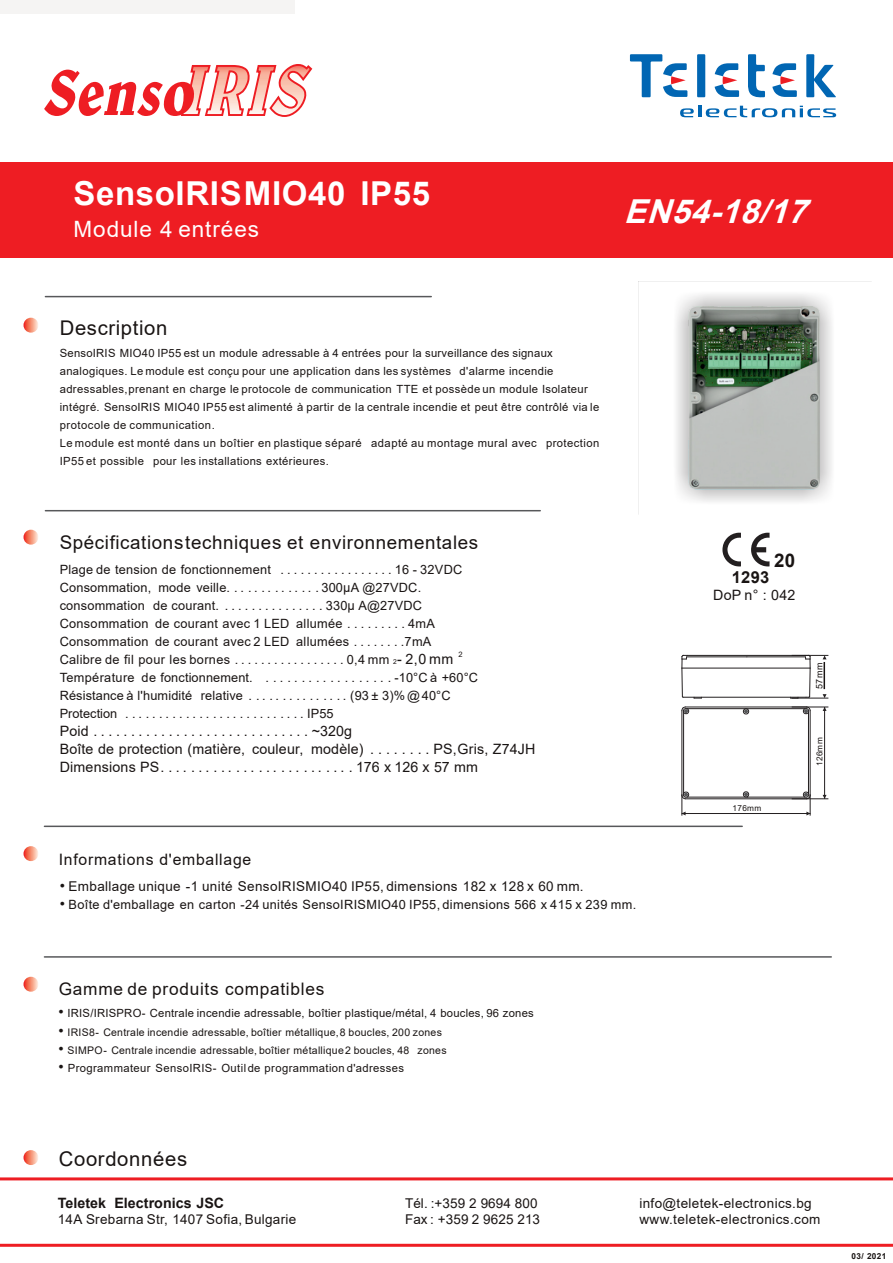
<style>
.page{position:relative;width:893px;height:1263px;background:#fff}
.page>*{position:absolute;margin:0;border:0;box-sizing:border-box;transform-origin:0 0}
.t1{font:700 33px "Arial";letter-spacing:.02em;color:#fff}
.t2{font:italic 700 33px "Arial";color:#fff}
.t3{font:22.5px "Arial";letter-spacing:.045em;color:#fff}
.t4{font:20.25px "Arial";letter-spacing:.035em;color:#191413}
.t5{font:18.75px "Arial";letter-spacing:.035em;color:#191413}
.t6{font:700 18.75px "Arial";color:#191413}
.t7{font:17.25px "Arial";letter-spacing:.04em;color:#191413}
.t8{font:700 16.5px "Arial";color:#191413}
.t9{font:15.75px "Arial";letter-spacing:.045em;color:#191413}
.t10{font:14.25px/18px "Arial";letter-spacing:.015em;color:#191413}
.t11{font:700 14.25px "Arial";letter-spacing:.005em;color:#191413}
.t12{font:13.5px/16.8px "Arial";letter-spacing:.025em;color:#191413}
.t13{font:13.5px/16.8px "Arial";letter-spacing:.005em;color:#191413}
.t14{font:12.75px/18px "Arial";letter-spacing:.02em;color:#191413}
.t15{font:11.25px/18px "Arial";letter-spacing:.035em;color:#191413}
.t16{font:10.5px "Arial";letter-spacing:.025em;color:#191413}
.t17{font:9px "Arial";color:#191413}
.t18{font:8.25px "Arial";letter-spacing:.035em;color:#191413}
.t19{font:700 8.25px "Arial";letter-spacing:.035em;color:#191413}
.t20{font:7.5px "Arial";color:#191413}
.s1{font-size:6.75px}
.s2{font-size:14.25px}
.s3{font-size:15px}
</style>
<div class="page">
<img style="left:674px;top:296px;width:160px;height:203px">
<svg style="left:680px;top:106px;width:156px;height:11px"></svg>
<div style="left:697px;top:54px;width:8px;height:43px;background:#0166b3"></div>
<svg style="left:748px;top:54px;width:17px;height:44px"></svg>
<svg style="left:806px;top:54px;width:30px;height:43px"></svg>
<svg style="left:630px;top:54px;width:57px;height:43px"></svg>
<svg style="left:715px;top:63px;width:24px;height:34px"></svg>
<svg style="left:772px;top:63px;width:25px;height:34px"></svg>
<div style="left:0;top:163px;width:893px;height:95px;background:#ee1d23"></div>
<svg style="left:24px;top:1150px;width:14px;height:15px"></svg>
<hr style="left:0;top:1177px;width:893px;height:3px;background:#ee1d23">
<hr style="left:0;top:1244px;width:893px;height:3px;background:#ee1d23">
<svg style="left:44px;top:64px;width:269px;height:53px"></svg>
<hr style="left:45px;top:296px;width:386px;height:1px;background:#57585a">
<svg style="left:24px;top:318px;width:14px;height:15px"></svg>
<hr style="left:45px;top:510px;width:495px;height:1px;background:#57585a">
<svg style="left:24px;top:530px;width:14px;height:15px"></svg>
<hr style="left:44px;top:956px;width:787px;height:2px;background:#57585a">
<svg style="left:24px;top:977px;width:14px;height:15px"></svg>
<hr style="left:44px;top:825px;width:698px;height:2px;background:#57585a">
<svg style="left:24px;top:846px;width:14px;height:15px"></svg>
<svg style="left:722px;top:533px;width:47px;height:33px"></svg>
<hr style="left:683px;top:697px;width:123px;height:1px;background:#231f20">
<hr style="left:682px;top:668px;width:128px;height:1px;background:#231f20">
<hr style="left:687px;top:655px;width:60px;height:1px;background:#231f20">
<hr style="left:748px;top:655px;width:57px;height:1px;background:#231f20">
<hr style="left:747px;top:656px;width:58px;height:1px;background:#231f20">
<hr style="left:687px;top:656px;width:60px;height:1px;background:#231f20">
<svg style="left:681px;top:654px;width:6px;height:44px"></svg>
<svg style="left:805px;top:654px;width:6px;height:44px"></svg>
<hr style="left:681px;top:711px;width:1px;height:84px;background:#231f20">
<hr style="left:685px;top:798px;width:121px;height:1px;background:#231f20">
<hr style="left:810px;top:711px;width:1px;height:84px;background:#231f20">
<hr style="left:685px;top:706px;width:121px;height:1px;background:#231f20">
<hr style="left:687px;top:708px;width:59px;height:1px;background:#231f20">
<hr style="left:683px;top:712px;width:1px;height:81px;background:#231f20">
<hr style="left:687px;top:797px;width:61px;height:1px;background:#231f20">
<hr style="left:748px;top:797px;width:57px;height:1px;background:#231f20">
<hr style="left:808px;top:712px;width:1px;height:81px;background:#231f20">
<hr style="left:746px;top:708px;width:59px;height:1px;background:#231f20">
<svg style="left:681px;top:706px;width:8px;height:9px"></svg>
<svg style="left:743px;top:791px;width:6px;height:7px"></svg>
<svg style="left:803px;top:706px;width:8px;height:9px"></svg>
<svg style="left:743px;top:708px;width:6px;height:7px"></svg>
<hr style="left:682px;top:813px;width:128px;height:1px;background:#231f20">
<svg style="left:803px;top:791px;width:8px;height:25px"></svg>
<svg style="left:681px;top:791px;width:8px;height:25px"></svg>
<hr style="left:792px;top:707px;width:36px;height:1px;background:#231f20">
<hr style="left:792px;top:798px;width:36px;height:1px;background:#231f20">
<hr style="left:824px;top:707px;width:1px;height:92px;background:#231f20">
<hr style="left:792px;top:655px;width:36px;height:1px;background:#231f20">
<hr style="left:792px;top:698px;width:36px;height:1px;background:#231f20">
<svg style="left:823px;top:694px;width:3px;height:4px"></svg>
<hr style="left:823px;top:662px;width:2px;height:27px;background:#191413">
<div style="left:0;top:0;width:295px;height:14px;background:#f5f4f3"></div>
<h1 class="t1" style="left:74px;top:181px;width:358px">SensoIRISMIO40 IP55</h1>
<h2 class="t3" style="left:74px;top:220px;width:187px">Module 4 entrées</h2>
<h1 class="t2" style="left:624px;top:199px;width:193px">EN54-18/17</h1>
<h3 class="t4" style="left:60px;top:320px;width:109px">Description</h3>
<p class="t15" style="left:60px;top:345px;width:541px">SensoIRIS MIO40 IP55 est un module adressable à 4 entrées pour la surveillance des signaux analogiques. Le module est conçu pour une application dans les systèmes d'alarme incendie adressables,prenant en charge le protocole de communication TTE et possède un module Isolateur intégré. SensoIRIS MIO40 IP55 est alimenté à partir de la centrale incendie et peut être contrôlé via le protocole de communication.<br>Le module est monté dans un boîtier en plastique séparé adapté au montage mural avec protection IP55 et possible pour les installations extérieures.</p>
<h3 class="t5" style="left:60px;top:535px;width:420px">Spécificationstechniques et environnementales</h3>
<p class="t14" style="left:60px;top:562px;width:404px">Plage de tension de fonctionnement . . . . . . . . . . . . . . . . . 16 - 32VDC Consommation, mode veille. . . . . . . . . . . . . . 300μA @27VDC. consommation de courant. . . . . . . . . . . . . . . . 330μ A@27VDC Consommation de courant avec 1 LED allumée . . . . . . . . . 4mA Consommation de courant avec 2 LED allumées . . . . . . . .7mA Calibrede fil pour lesbornes .................0,4mm <span class="s1">2</span><span class="s2">-2,0mm</span></p>
<p class="t20" style="left:459px;top:651px;width:6px">2</p>
<p class="t14" style="left:60px;top:670px;width:420px">Température de fonctionnement. . . . . . . . . . . . . . . . . . . -10°C à +60°C<br>Résistance à l'humidité relative . . . . . . . . . . . . . . . (93 ± 3)%@40°C<br>Protection ...........................IP55</p>
<p class="t10" style="left:60px;top:724px;width:477px">Poid.............................~320g<br>Boîte de protection (matière, couleur, modèle) . . . . . . . . PS,Gris, Z74JH<br>DimensionsPS..........................176x126x57mm</p>
<h3 class="t9" style="left:59px;top:853px;width:194px">Informations d'emballage</h3>
<p class="t12" style="left:60px;top:879px;width:525px"><span class="s3">•</span> Emballage unique -1 unité SensoIRISMIO40 IP55, dimensions 182 x 128 x 60 mm.</p>
<p class="t14" style="left:60px;top:897px;width:578px"><span class="s3">•</span> Boîte d'emballage en carton -24 unités SensoIRISMIO40 IP55, dimensions 566 x 415 x 239 mm.</p>
<h3 class="t7" style="left:59px;top:983px;width:267px">Gamme de produits compatibles</h3>
<p class="t15" style="left:58px;top:1005px;width:477px"><span class="s3">•</span> IRIS/IRISPRO- Centrale incendie adressable, boîtier plastique/métal, 4 boucles, 96 zones</p>
<p class="t16" style="left:58px;top:1028px;width:385px"><span class="s3">•</span> IRIS8- Centrale incendie adressable, boîtier métallique,8 boucles, 200 zones</p>
<p class="t16" style="left:58px;top:1046px;width:390px"><span class="s3">•</span> SIMPO- Centrale incendie adressable, boîtier métallique2 boucles, 48 zones</p>
<p class="t15" style="left:58px;top:1060px;width:347px"><span class="s3">•</span> Programmateur SensoIRIS- Outilde programmation d'adresses</p>
<h3 class="t6" style="left:774px;top:554px;width:23px">20</h3>
<h3 class="t8" style="left:732px;top:571px;width:39px">1293</h3>
<p class="t10" style="left:713px;top:588px;width:84px">DoP n° : 042</p>
<p class="t18" style="left:733px;top:805px;width:30px">176mm</p>
<p class="t17" style="left:816px;top:689px;width:28px;rotate:-90deg">57mm</p>
<p class="t18" style="left:816px;top:766px;width:30px;rotate:-90deg">126mm</p>
<h3 class="t4" style="left:59px;top:1151px;width:130px">Coordonnées</h3>
<p class="t11" style="left:58px;top:1197px;width:168px">Teletek Electronics JSC</p>
<p class="t12" style="left:58px;top:1212px;width:240px">14A Srebarna Str, 1407 Sofia, Bulgarie</p>
<p class="t13" style="left:405px;top:1196px;width:137px">Tél. :+359 2 9694 800<br>Fax : +359 2 9625 213</p>
<p class="t12" style="left:639px;top:1196px;width:183px">info@teletek-electronics.bg www.teletek-electronics.com</p>
<p class="t19" style="left:852px;top:1253px;width:36px">03/ 2021</p>
</div>
